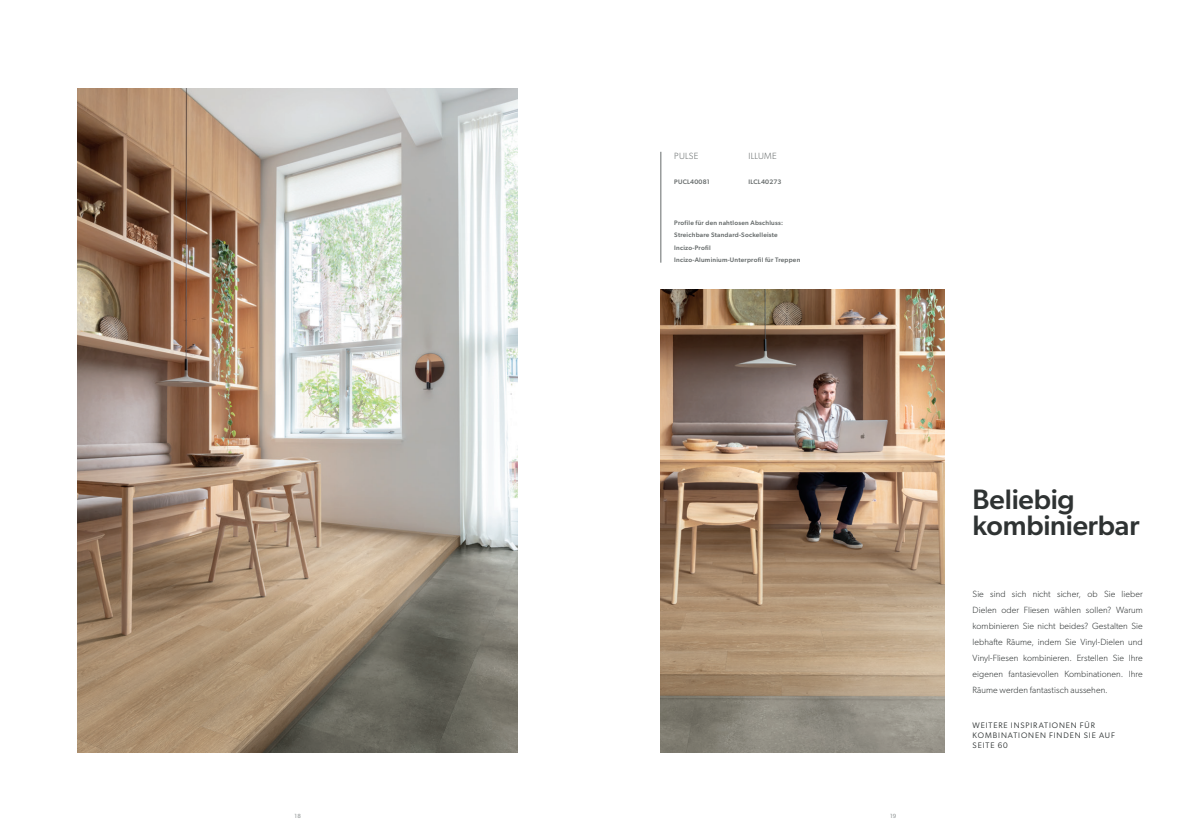
<style>
.page{position:relative;width:1191px;height:837px;background:#fff}
.page>*{position:absolute;margin:0;border:0;box-sizing:border-box;transform-origin:0 0}
.t1{font:500 28.2px/26.4px "Gibson";letter-spacing:-.01em;color:#2f3333}
.t2{font:300 9px/16px "Gibson";letter-spacing:.005em;color:#2f3333;text-align:justify}
.t3{font:300 9px "Gibson";letter-spacing:.025em;color:#656a6a}
.t4{font:8px/10px "Gibson";letter-spacing:.115em;color:#2f3333}
.t5{font:500 6.5px/12.6px "Gibson";letter-spacing:.03em;color:#656a6a}
.t6{font:6px "Gibson";color:#929797}
</style>
<div class="page">
<img style="left:660px;top:290px;width:284px;height:462px">
<img style="left:78px;top:89px;width:440px;height:663px">
<hr style="left:660px;top:152px;width:1px;height:110px;background:#656a6a">
<p class="t3" style="left:674px;top:150px;width:26px">PULSE</p>
<p class="t5" style="left:674px;top:175px;width:37px">PUCL40081</p>
<p class="t3" style="left:748px;top:150px;width:30px">ILLUME</p>
<p class="t5" style="left:748px;top:175px;width:34px">ILCL40273</p>
<p class="t5" style="left:674px;top:216px;width:128px">Profile für den nahtlosen Abschluss:<br>Streichbare Standard-Sockelleiste Incizo-Profil Incizo-Aluminium-Unterprofil für Treppen</p>
<p class="t6" style="left:294px;top:812px;width:8px">18</p>
<p class="t6" style="left:890px;top:812px;width:8px">19</p>
<h1 class="t1" style="left:972px;top:485px;width:168px">Beliebig kombinierbar</h1>
<p class="t2" style="left:972px;top:585px;width:172px">Sie sind sich nicht sicher, ob Sie lieber Dielen oder Fliesen wählen sollen? Warum kombinieren Sie nicht beides? Gestalten Sie lebhafte Räume, indem Sie Vinyl-Dielen und Vinyl-Fliesen kombinieren. Erstellen Sie Ihre eigenen fantasievollen Kombinationen. Ihre Räume werden fantastisch aussehen.</p>
<p class="t4" style="left:972px;top:719px;width:144px">WEITERE INSPIRATIONEN FÜR<br>KOMBINATIONEN FINDEN SIE AUF<br>SEITE 60</p>
</div>
